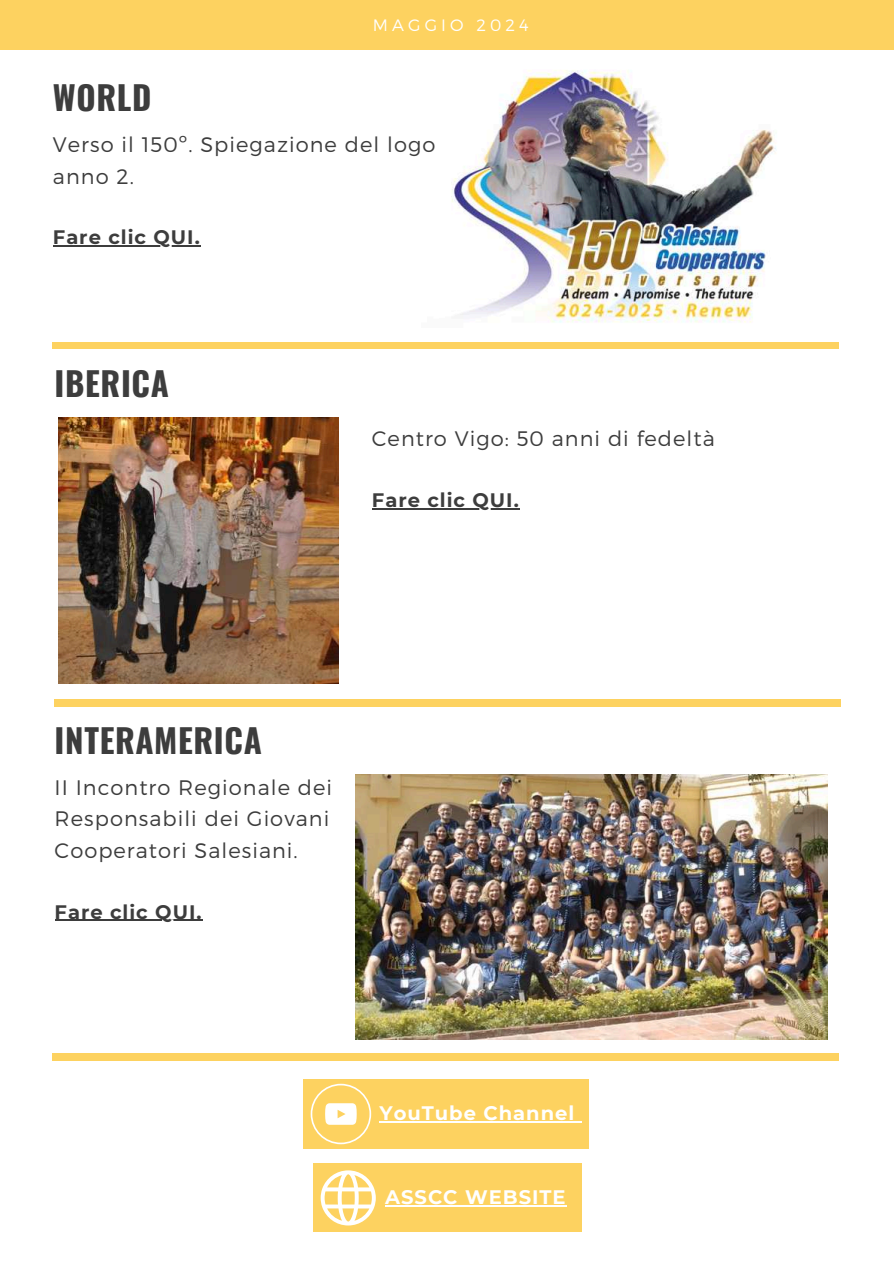
<style>
.page{position:relative;width:894px;height:1264px;background:#fff}
.page>*{position:absolute;margin:0;border:0;box-sizing:border-box;transform-origin:0 0}
.t1{font:700 33px "Oswald";letter-spacing:.02em;color:#3d3d3d}
.t2{font:300 21px/31.5px "Montserrat";letter-spacing:.05em;color:#3d3d3d}
.t3{font:700 19.5px "Montserrat";letter-spacing:.05em;color:#3d3d3d}
.t4{font:700 19.5px "Montserrat";letter-spacing:.05em;color:#fff}
.t5{font:300 16.5px "Montserrat";letter-spacing:.25em;color:#fff}
</style>
<div class="page">
<div style="left:0;top:0;width:893px;height:50px;background:#fdd260"></div>
<div style="left:52px;top:342px;width:786px;height:7px;background:#fdd260"></div>
<div style="left:54px;top:699px;width:786px;height:7px;background:#fdd260"></div>
<div style="left:52px;top:1053px;width:786px;height:7px;background:#fdd260"></div>
<div style="left:313px;top:1163px;width:268px;height:68px;background:#fdd260"></div>
<svg style="left:320px;top:1170px;width:56px;height:55px"></svg>
<hr style="left:385px;top:1205px;width:181px;height:1px;background:#fff">
<div style="left:303px;top:1079px;width:285px;height:69px;background:#fdd260"></div>
<hr style="left:379px;top:1121px;width:196px;height:1px;background:#fff">
<svg style="left:310px;top:1083px;width:61px;height:61px"></svg>
<img style="left:451px;top:70px;width:325px;height:253px">
<img style="left:355px;top:774px;width:472px;height:265px">
<img style="left:58px;top:417px;width:280px;height:266px">
<hr style="left:53px;top:245px;width:148px;height:2px;background:#3d3d3d">
<hr style="left:372px;top:508px;width:147px;height:1px;background:#3d3d3d">
<hr style="left:55px;top:919px;width:147px;height:2px;background:#3d3d3d">
<p class="t5" style="left:373px;top:15px;width:157px">MAGGIO 2024</p>
<h1 class="t1" style="left:53px;top:80px;width:100px">WORLD</h1>
<p class="t2" style="left:53px;top:129px;width:384px">Verso il 150º. Spiegazione del logo anno 2.</p>
<p class="t3" style="left:53px;top:223px;width:148px">Fare clic QUI.</p>
<h1 class="t1" style="left:55px;top:366px;width:116px">IBERICA</h1>
<p class="t2" style="left:372px;top:423px;width:344px">Centro Vigo: 50 anni di fedeltà</p>
<p class="t3" style="left:372px;top:486px;width:148px">Fare clic QUI.</p>
<h1 class="t1" style="left:55px;top:723px;width:209px">INTERAMERICA</h1>
<p class="t2" style="left:55px;top:771px;width:279px">II Incontro Regionale dei<br>Responsabili dei Giovani<br>Cooperatori Salesiani.</p>
<p class="t3" style="left:55px;top:897px;width:148px">Fare clic QUI.</p>
<p class="t4" style="left:379px;top:1099px;width:196px">YouTube Channel</p>
<p class="t4" style="left:385px;top:1183px;width:182px">ASSCC WEBSITE</p>
</div>
